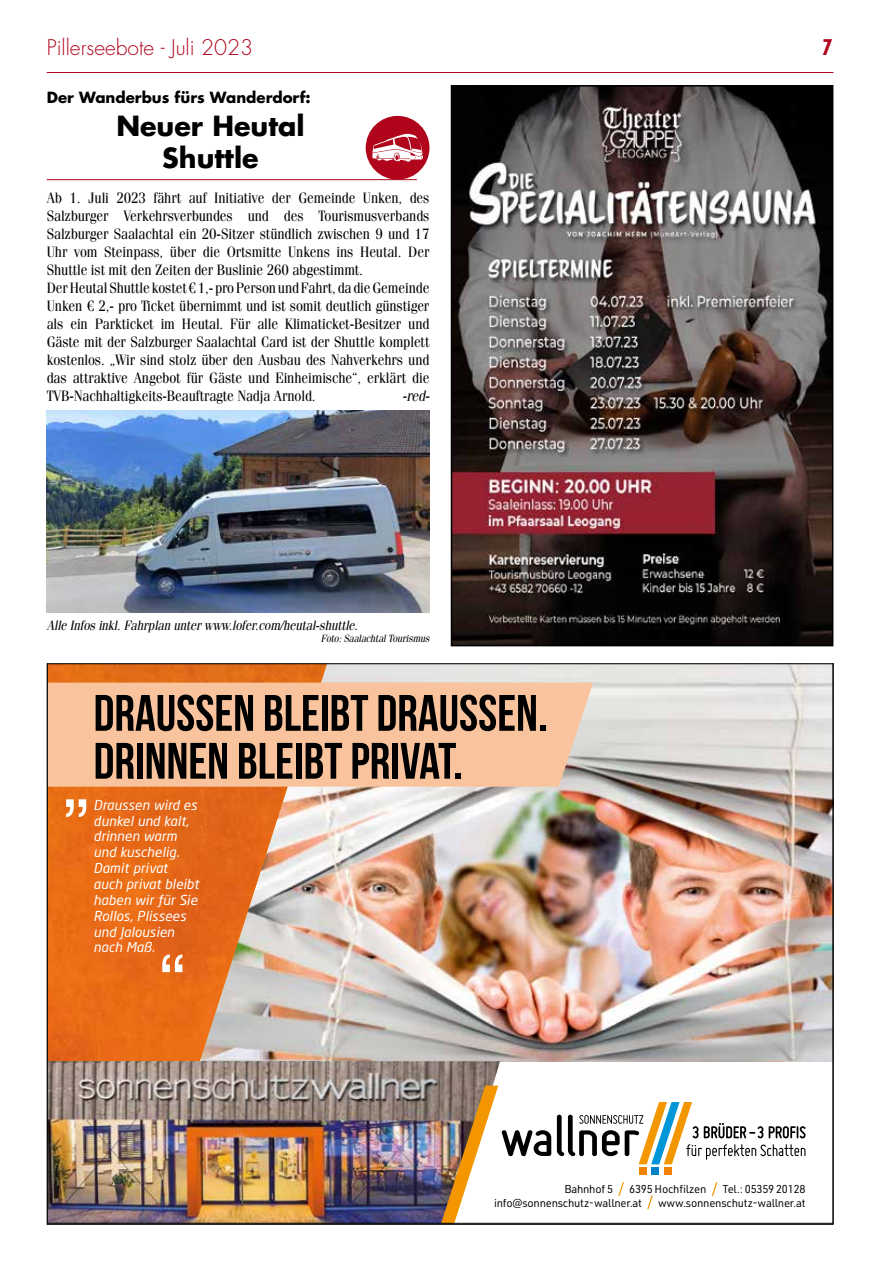
<style>
.page{position:relative;width:893px;height:1263px;background:#fff}
.page>*{position:absolute;margin:0;border:0;box-sizing:border-box;transform-origin:0 0}
.t1{font:700 51.15px/47.8px "Bebas Neue";color:#000}
.t2{font:700 27px/32.4px "Futura LT";color:#000;text-align:center}
.t3{font:300 21px "Futura LT";color:#b1051c}
.t4{font:700 condensed 21px "Futura LT";color:#b1051c}
.t5{font:15px/18px "Fenice LT";letter-spacing:-.01em;color:#000;scale:.9 1}
.t6{font:700 15px "Futura LT";color:#000}
.t7{font:italic 15px "Fenice LT";color:#000;scale:.9 1}
.t8{font:italic 13.5px/15.9px "Neo Sans W1 G";letter-spacing:.01em;color:#fff}
.t9{font:italic 13.5px "Fenice LT";letter-spacing:-.01em;color:#000;scale:.9 1}
.t10{font:11.25px "URWDIN";letter-spacing:-.02em;color:#000}
.t11{font:italic 10.5px "Fenice LT";letter-spacing:-.01em;color:#000;scale:.9 1}
</style>
<div class="page">
<hr style="left:47px;top:72px;width:786px;height:1px;background:#b1051c">
<img style="left:49px;top:665px;width:782px;height:558px">
<img style="left:454px;top:88px;width:376px;height:555px">
<div style="left:451px;top:85px;width:382px;height:561px;border:2px solid #000"></div>
<div style="left:366px;top:116px;width:63px;height:64px;background:#b1051c;border-radius:50%"></div>
<svg style="left:372px;top:134px;width:51px;height:28px"></svg>
<hr style="left:47px;top:179px;width:370px;height:1px;background:#b1051c">
<img style="left:47px;top:410px;width:382px;height:202px">
<h3 class="t3" style="left:47px;top:34px;width:208px">Pillerseebote - Juli 2023</h3>
<h3 class="t4" style="left:822px;top:34px;width:12px">7</h3>
<p class="t6" style="left:47px;top:88px;width:265px">Der Wanderbus fürs Wanderdorf:</p>
<h2 class="t2" style="left:116px;top:109px;width:190px">Neuer Heutal<br>Shuttle</h2>
<p class="t5" style="left:47px;top:189px;width:427px">Ab 1. Juli 2023 fährt auf Initiative der Gemeinde Unken, des Salzburger Verkehrsverbundes und des Tourismusverbands Salzburger Saalachtal ein 20-Sitzer stündlich zwischen 9 und 17<br>Uhr vom Steinpass, über die Ortsmitte Unkens ins Heutal. Der Shuttle ist mit den Zeiten der Buslinie 260 abgestimmt.<br>Der Heutal Shuttle kostet € 1,- pro Person und Fahrt, da die Gemeinde Unken € 2,- pro Ticket übernimmt und ist somit deutlich günstiger als ein Parkticket im Heutal. Für alle Klimaticket-Besitzer und Gäste mit der Salzburger Saalachtal Card ist der Shuttle komplett kostenlos. „Wir sind stolz über den Ausbau des Nahverkehrs und das attraktive Angebot für Gäste und Einheimische“, erklärt die TVB-Nachhaltigkeits-Beauftragte Nadja Arnold.</p>
<p class="t7" style="left:402px;top:387px;width:32px">-red-</p>
<p class="t9" style="left:47px;top:617px;width:347px">Alle Infos inkl. Fahrplan unter www.lofer.com/heutal-shuttle.</p>
<p class="t11" style="left:321px;top:632px;width:122px">Foto: Saalachtal Tourismus</p>
<h1 class="t1" style="left:94px;top:688px;width:455px">DRAUSSEN BLEIBT DRAUSSEN.<br>DRINNEN BLEIBT PRIVAT.</h1>
<p class="t8" style="left:94px;top:796px;width:107px">Draussen wird es dunkel und kalt, drinnen warm und kuschelig.<br>Damit privat auch privat bleibt haben wir für Sie<br>Rollos, Plissees und Jalousien nach Maß.</p>
<p class="t10" style="left:564px;top:1182px;width:50px">Bahnhof 5</p>
<p class="t10" style="left:629px;top:1182px;width:79px">6395 Hochfilzen</p>
<p class="t10" style="left:723px;top:1182px;width:84px">Tel.: 05359 20128</p>
<p class="t10" style="left:494px;top:1195px;width:149px">info@sonnenschutz-wallner.at</p>
<p class="t10" style="left:658px;top:1195px;width:149px">www.sonnenschutz-wallner.at</p>
</div>
